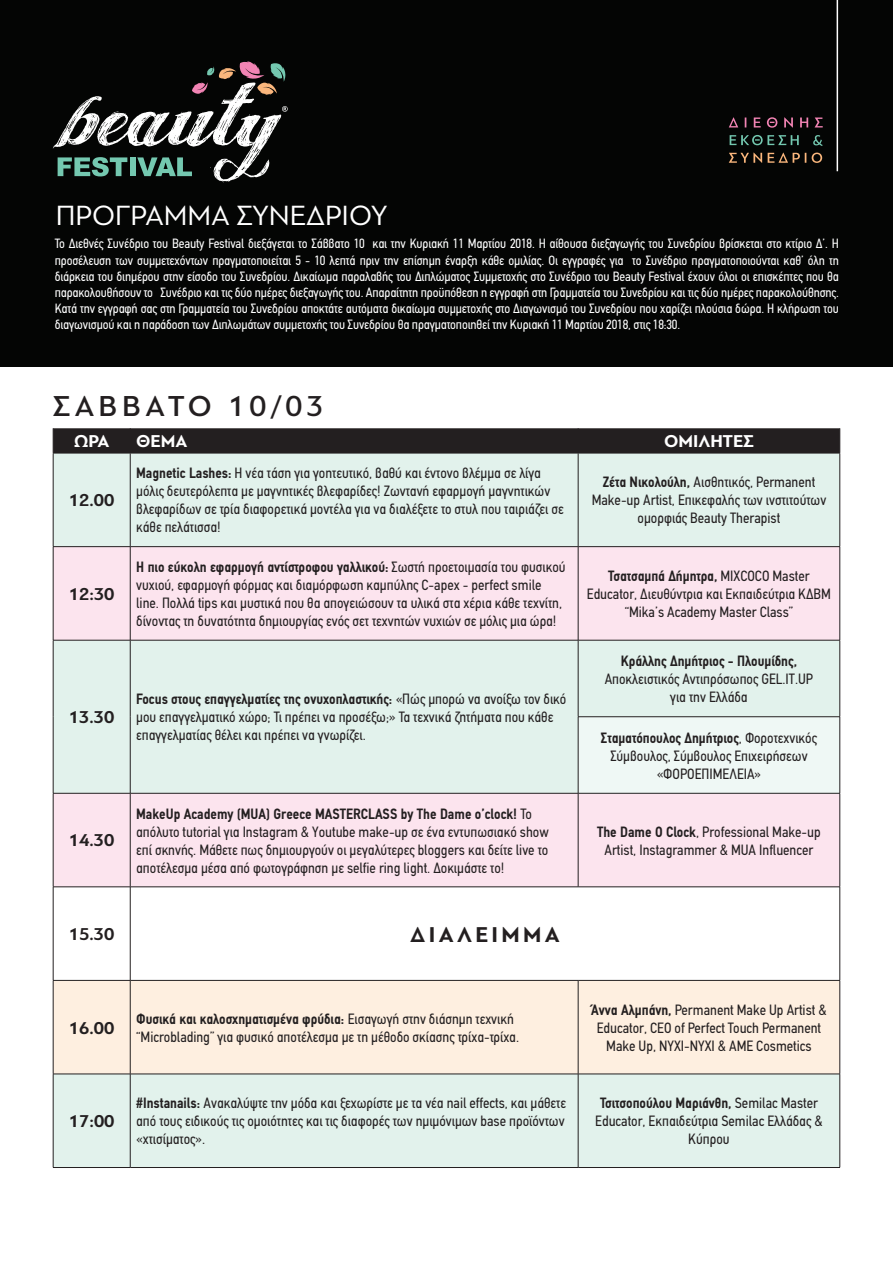
<style>
.page{position:relative;width:893px;height:1263px;background:#fff}
.page>*{position:absolute;margin:0;border:0;box-sizing:border-box;transform-origin:0 0}
.t1{font:500 30.15px "PF Bague Sans Pro";letter-spacing:.15em;color:#231f20}
.t2{font:29.1px "PF Bague Sans Pro";color:#fff}
.t3{font:700 22.5px "PF Bague Sans Pro";letter-spacing:.15em;color:#231f20}
.t4{font:700 18px "PF Bague Sans Pro";color:#231f20}
.t5{font:700 18px "PF Bague Sans Pro";color:#fff}
.t6{font:15px/18px "PF Din Text Condensed";color:#231f20;text-align:center}
.t7{font:700 15px "PF Din Text Condensed";color:#231f20}
.t8{font:13.5px/16.2px "PF Din Text Condensed";letter-spacing:-.01em;color:#fff;text-align:justify}
.s1{font-weight:700}
</style>
<div class="page">
<div style="left:0;top:0;width:893px;height:366px;background:#040504"></div>
<svg style="left:729px;top:153px;width:93px;height:10px"></svg>
<svg style="left:730px;top:135px;width:93px;height:11px"></svg>
<svg style="left:729px;top:117px;width:94px;height:11px"></svg>
<hr style="left:837px;top:0;width:1px;height:171px;background:#fff">
<svg style="left:53px;top:61px;width:235px;height:121px"></svg>
<div style="left:54px;top:454px;width:785px;height:713px;background:#e2f2ec"></div>
<svg style="left:54px;top:547px;width:785px;height:339px;background:#f0e9ec"></svg>
<div style="left:578px;top:717px;width:262px;height:76px;background:#eff8f5"></div>
<svg style="left:54px;top:887px;width:785px;height:93px"></svg>
<div style="left:54px;top:981px;width:785px;height:93px;background:#feefe0"></div>
<div style="left:53px;top:428px;width:787px;height:25px;background:#231f20"></div>
<hr style="left:53px;top:453px;width:77px;height:1px;background:#231f20">
<hr style="left:53px;top:453px;width:1px;height:93px;background:#231f20">
<hr style="left:130px;top:453px;width:448px;height:1px;background:#231f20">
<hr style="left:130px;top:453px;width:1px;height:93px;background:#231f20">
<hr style="left:578px;top:453px;width:262px;height:1px;background:#231f20">
<hr style="left:578px;top:453px;width:1px;height:93px;background:#231f20">
<hr style="left:839px;top:453px;width:1px;height:93px;background:#231f20">
<hr style="left:53px;top:546px;width:77px;height:1px;background:#231f20">
<hr style="left:53px;top:547px;width:1px;height:93px;background:#231f20">
<hr style="left:130px;top:546px;width:448px;height:1px;background:#231f20">
<hr style="left:130px;top:547px;width:1px;height:93px;background:#231f20">
<hr style="left:578px;top:546px;width:262px;height:1px;background:#231f20">
<hr style="left:578px;top:547px;width:1px;height:93px;background:#231f20">
<hr style="left:839px;top:547px;width:1px;height:93px;background:#231f20">
<hr style="left:53px;top:640px;width:77px;height:1px;background:#231f20">
<hr style="left:53px;top:640px;width:1px;height:77px;background:#231f20">
<hr style="left:130px;top:640px;width:448px;height:1px;background:#231f20">
<hr style="left:130px;top:640px;width:1px;height:77px;background:#231f20">
<hr style="left:578px;top:640px;width:262px;height:1px;background:#231f20">
<hr style="left:578px;top:640px;width:1px;height:76px;background:#231f20">
<hr style="left:839px;top:640px;width:1px;height:76px;background:#231f20">
<hr style="left:53px;top:717px;width:1px;height:76px;background:#231f20">
<hr style="left:130px;top:717px;width:1px;height:76px;background:#231f20">
<hr style="left:578px;top:716px;width:262px;height:1px;background:#231f20">
<hr style="left:578px;top:717px;width:1px;height:76px;background:#231f20">
<hr style="left:839px;top:717px;width:1px;height:76px;background:#231f20">
<hr style="left:53px;top:793px;width:77px;height:1px;background:#231f20">
<hr style="left:53px;top:793px;width:1px;height:94px;background:#231f20">
<hr style="left:130px;top:793px;width:448px;height:1px;background:#231f20">
<hr style="left:130px;top:793px;width:1px;height:94px;background:#231f20">
<hr style="left:578px;top:793px;width:262px;height:1px;background:#231f20">
<hr style="left:578px;top:793px;width:1px;height:94px;background:#231f20">
<hr style="left:839px;top:793px;width:1px;height:94px;background:#231f20">
<hr style="left:53px;top:886px;width:77px;height:1px;background:#231f20">
<hr style="left:53px;top:887px;width:1px;height:93px;background:#231f20">
<hr style="left:130px;top:886px;width:448px;height:1px;background:#231f20">
<hr style="left:130px;top:887px;width:1px;height:93px;background:#231f20">
<hr style="left:578px;top:886px;width:262px;height:1px;background:#231f20">
<hr style="left:839px;top:887px;width:1px;height:93px;background:#231f20">
<hr style="left:53px;top:980px;width:77px;height:1px;background:#231f20">
<hr style="left:53px;top:980px;width:1px;height:94px;background:#231f20">
<hr style="left:130px;top:980px;width:448px;height:1px;background:#231f20">
<hr style="left:130px;top:980px;width:1px;height:94px;background:#231f20">
<hr style="left:578px;top:980px;width:262px;height:1px;background:#231f20">
<hr style="left:578px;top:980px;width:1px;height:94px;background:#231f20">
<hr style="left:839px;top:980px;width:1px;height:94px;background:#231f20">
<hr style="left:53px;top:1074px;width:77px;height:1px;background:#231f20">
<hr style="left:53px;top:1074px;width:1px;height:93px;background:#231f20">
<hr style="left:130px;top:1074px;width:448px;height:1px;background:#231f20">
<hr style="left:130px;top:1074px;width:1px;height:93px;background:#231f20">
<hr style="left:578px;top:1074px;width:262px;height:1px;background:#231f20">
<hr style="left:578px;top:1074px;width:1px;height:93px;background:#231f20">
<hr style="left:839px;top:1074px;width:1px;height:93px;background:#231f20">
<hr style="left:53px;top:1167px;width:77px;height:1px;background:#231f20">
<hr style="left:130px;top:1167px;width:448px;height:1px;background:#231f20">
<hr style="left:578px;top:1167px;width:262px;height:1px;background:#231f20">
<h2 class="t2" style="left:56px;top:198px;width:333px">ΠΡΟΓΡΑΜΜΑ ΣΥΝΕΔΡΙΟΥ</h2>
<p class="t8" style="left:55px;top:236px;width:786px">Το ∆ιεθνές Συνέδριο του Beauty Festival διεξάγεται το Σάββατο 10 και την Κυριακή 11 Μαρτίου 2018. H αίθουσα διεξαγωγής του Συνεδρίου βρίσκεται στο κτίριο ∆’. Η προσέλευση των συµµετεχόντων πραγματοποιείται 5 - 10 λεπτά πριν την επίσημη έναρξη κάθε οµιλίας. Οι εγγραφές για το Συνέδριο πραγματοποιούνται καθ’ όλη τη διάρκεια του διηµέρου στην είσοδο του Συνεδρίου. Δικαίωµα παραλαβής του ∆ιπλώµατος Συµµετοχής στο Συνέδριο του Beauty Festival έχουν όλοι οι επισκέπτες που θα παρακολουθήσουν το Συνέδριο και τις δύο ημέρες διεξαγωγής του. Απαραίτητη προϋπόθεση η εγγραφή στη Γραμματεία του Συνεδρίου και τις δύο ημέρες παρακολούθησης.<br>Κατά την εγγραφή σας στη Γραµµατεία του Συνεδρίου αποκτάτε αυτόµατα δικαίωµα συµµετοχής στο ∆ιαγωνισµό του Συνεδρίου που χαρίζει πλούσια δώρα. Η κλήρωση του διαγωνισµού και η παράδοση των ∆ιπλωµάτων συµµετοχής του Συνεδρίου θα πραγµατοποιηθεί την Κυριακή 11 Μαρτίου 2018, στις 18:30.</p>
<h1 class="t1" style="left:53px;top:388px;width:272px">ΣΑΒΒΑΤΟ 10/03</h1>
<p class="t5" style="left:74px;top:430px;width:37px">ΩΡΑ</p>
<p class="t5" style="left:136px;top:430px;width:53px">ΘΕΜΑ</p>
<p class="t5" style="left:664px;top:430px;width:91px">ΟΜΙΛΗΤΕΣ</p>
<p class="t4" style="left:69px;top:489px;width:47px">12.00</p>
<p class="t4" style="left:69px;top:583px;width:47px">12:30</p>
<p class="t4" style="left:69px;top:706px;width:47px">13.30</p>
<p class="t4" style="left:69px;top:829px;width:47px">14.30</p>
<p class="t6" style="left:136px;top:464px;width:429px;text-align:left"><span class="s1">Magnetic Lashes:</span> Η νέα τάση για γοητευτικό, βαθύ και έντονο βλέμμ α σε λίγα μόλις δευτερόλεπτα με μαγνητικές βλεφαρίδες! Ζωντανή εφαρμογή μαγνητικών βλεφαρίδων σε τρία διαφορετικά μοντέλα για να διαλέξετε το στυλ που ταιριάζει σε κάθε πελάτισσα!</p>
<p class="t6" style="left:592px;top:473px;width:236px"><span class="s1">Ζέτα Νικολούλη,</span> Αισθητικός, Permanent<br>Make-up Artist, Επικεφαλής των ινστιτούτων ομορφιάς Beauty Therapist</p>
<p class="t6" style="left:136px;top:558px;width:431px;text-align:left"><span class="s1">Η πιο εύκολη εφαρμογή αντίστροφου γαλλικού:</span> Σωστή προετοιμασία του φυσικού νυχιού, εφαρμογή φόρμας και διαμόρφωση καμπύλης C-apex - perfect smile line. Πολλά tips και μυστικά που θα απογειώσουν τα υλικά στα χέρια κάθε τεχνίτη, δίνοντας τη δυνατότητα δημιουργίας ενός σετ τεχνητών νυχιών σε μόλις μια ώρα!</p>
<p class="t6" style="left:587px;top:567px;width:246px"><span class="s1">Τσατσαμπά Δήμητρα,</span> MIXCOCO Master<br>Educator, Διευθύντρια και Εκπαιδεύτρια ΚΔΒΜ “Mika’s Academy Master Class”</p>
<p class="t6" style="left:136px;top:690px;width:432px;text-align:left"><span class="s1">Focus στους επαγγελματίες της ονυχοπλαστικής:</span> «Πώς μπορώ να ανοίξω τον δικό μου επαγγελματικό χώρο; Τι πρέπει να προσέξω;» Τα τεχνικά ζητήματα που κάθε επαγγελματίας θέλει και πρέπει να γνωρίζει.</p>
<p class="t6" style="left:136px;top:805px;width:414px;text-align:left"><span class="s1">MakeUp Academy (MUA) Greece MASTERCLASS by The Dame o’clock!</span> Το απόλυτο tutorial για Instagram &amp; Youtube make-up σε ένα εντυπωσιακό show επί σκηνής. Μάθετε πως δημιουργούν οι μεγαλύτερες bloggers και δείτε live το αποτέλεσμα μέσα από φωτογράφηση με selfie ring light. Δοκιμάστε το!</p>
<p class="t7" style="left:621px;top:652px;width:178px">Κράλλης Δημήτριος - Πλουμίδης,</p>
<p class="t6" style="left:605px;top:670px;width:210px">Αποκλειστικός Αντιπρόσωπος GEL.IT.UP για την Ελλάδα</p>
<p class="t6" style="left:601px;top:728px;width:218px"><span class="s1">Σταματόπουλος Δημήτριος</span>, Φοροτεχνικός<br>Σύμβουλος, Σύμβουλος Επιχειρήσεων «ΦΟΡΟΕΠΙΜΕΛΕΙΑ»</p>
<p class="t6" style="left:597px;top:823px;width:225px"><span class="s1">The Dame Ο Clock</span>, Professional Make-up<br>Artist, Instagrammer &amp; MUA Influencer</p>
<p class="t4" style="left:69px;top:923px;width:47px">15.30</p>
<h3 class="t3" style="left:410px;top:920px;width:151px">ΔΙΑΛΕΙΜΜΑ</h3>
<p class="t4" style="left:69px;top:1017px;width:47px">16.00</p>
<p class="t6" style="left:136px;top:1010px;width:384px;text-align:left"><span class="s1">Φυσικά και καλοσχηματισμένα φρύδια:</span> Εισαγωγή στην διάσημη τεχνική “Microblading” για φυσικό αποτέλεσμα με τη μέθοδο σκίασης τρίχα-τρίχα.</p>
<p class="t6" style="left:591px;top:1001px;width:237px"><span class="s1">Άννα Αλμπάνη,</span> Permanent Make Up Artist &amp;<br>Educator, CEO of Perfect Touch Permanent<br>Make Up, NYXI-NYXI &amp; AME Cosmetics</p>
<p class="t4" style="left:69px;top:1110px;width:47px">17:00</p>
<p class="t6" style="left:136px;top:1094px;width:431px;text-align:justify"><span class="s1">#Instanails:</span> Ανακαλύψτε την μόδα και ξεχωρίστε με τα νέα nail effects, και μάθετε από τους ειδικούς τις ομοιότητες και τις διαφορές των ημιμόνιμων base προϊόντων «χτισίματος».</p>
<p class="t6" style="left:595px;top:1094px;width:229px"><span class="s1">Τσιτσοπούλου Μαριάνθη,</span> Semilac Master<br>Educator, Εκπαιδεύτρια Semilac Ελλάδας &amp;<br>Κύπρου</p>
</div>
